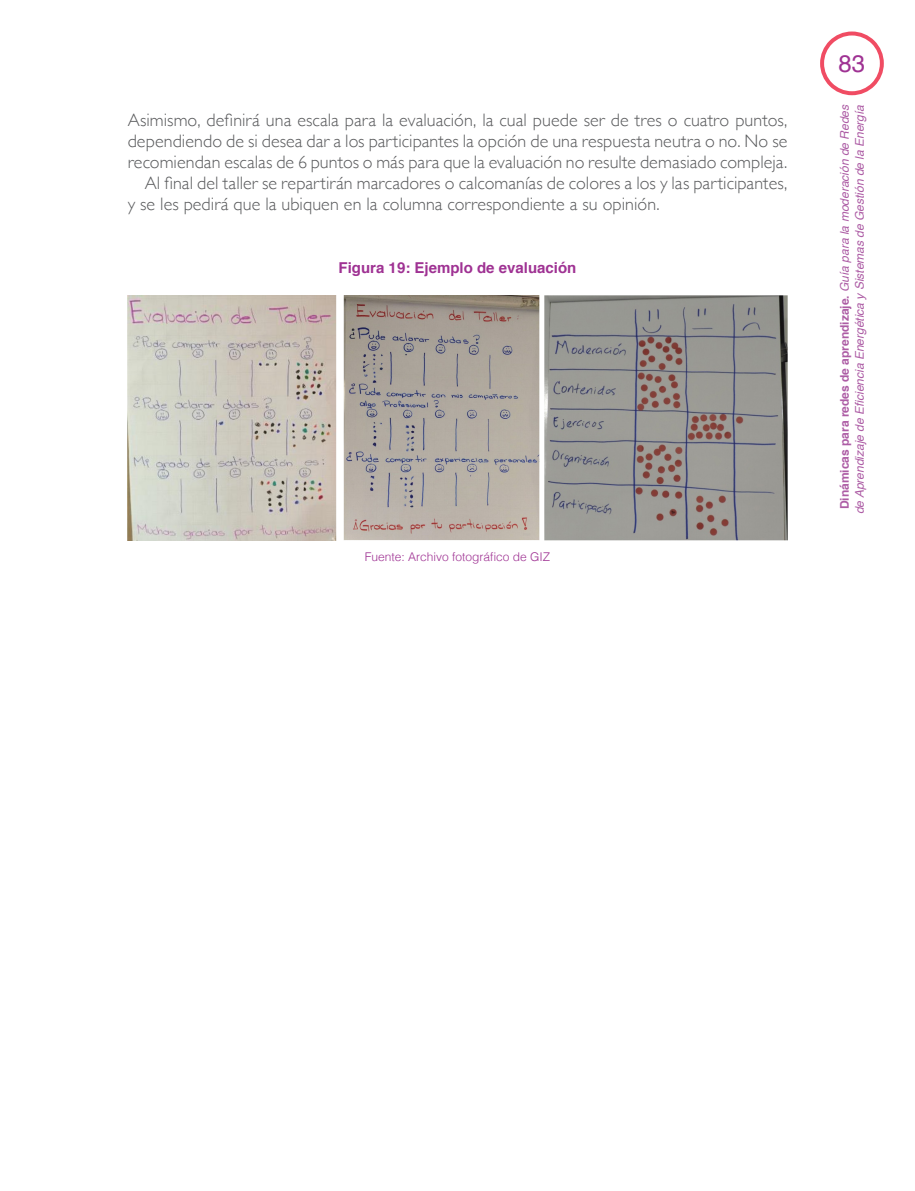
<style>
.page{position:relative;width:915px;height:1191px;background:#fff}
.page>*{position:absolute;margin:0;border:0;box-sizing:border-box;transform-origin:0 0}
.t1{font:24px "Helvetica";color:#9f3293}
.Body_sinsan{font:300 18px/21px "Gill Sans";color:#58595b;text-align:justify}
.Body{font:300 18px/21px "Gill Sans";letter-spacing:.005em;color:#58595b}
.TIT_figuras{font:700 15px "Helvetica";color:#9f3293}
.t2{font:italic 12px/15px "Helvetica";color:#ad5da5;text-align:center}
.t3{font:300 12px "Helvetica";color:#9f3293}
.s1{font-weight:700;font-style:normal}
</style>
<div class="page">
<svg style="left:820px;top:32px;width:63px;height:63px"></svg>
<img style="left:128px;top:296px;width:411px;height:244px">
<img style="left:544px;top:296px;width:243px;height:244px">
<p class="Body_sinsan" style="left:128px;top:109px;width:661px">Asimismo, definirá una escala para la evaluación, la cual puede ser de tres o cuatro puntos, dependiendo de si desea dar a los participantes la opción de una respuesta neutra o no. No se recomiendan escalas de 6 puntos o más para que la evaluación no resulte demasiado compleja.</p>
<p class="Body" style="left:128px;top:172px;width:661px;text-indent:17px">Al final del taller se repartirán marcadores o calcomanías de colores a los y las participantes, y se les pedirá que la ubiquen en la columna correspondiente a su opinión.</p>
<p class="TIT_figuras" style="left:338px;top:256px;width:239px">Figura 19: Ejemplo de evaluación</p>
<p class="t3" style="left:364px;top:547px;width:187px">Fuente: Archivo fotográfico de GIZ</p>
<h1 class="t1" style="left:838px;top:45px;width:28px">83</h1>
<p class="t2" style="left:837px;top:514px;width:411px;rotate:-90deg"><span class="s1">Dinámicas para redes de aprendizaje.</span> Guía para la moderación de Redes de Aprendizaje de Eficiencia Energética y Sistemas de Gestión de la Energía</p>
</div>
